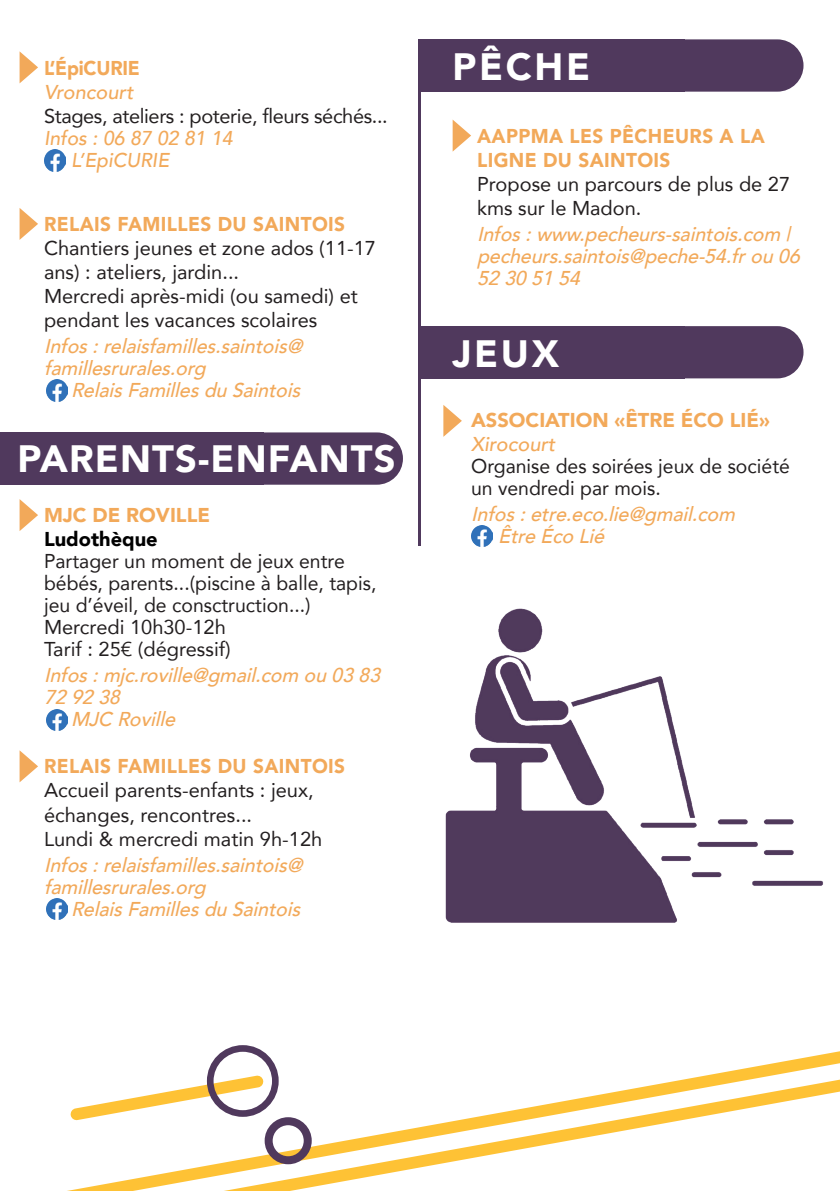
<style>
.page{position:relative;width:840px;height:1191px;background:#fff}
.page>*{position:absolute;margin:0;border:0;box-sizing:border-box;transform-origin:0 0}
.t1{font:900 38px "Avenir";letter-spacing:.03em;color:#fff}
.t2{font:20px/24px "Avenir";color:#231f20}
.t3{font:italic 500 20px/22px "Avenir";color:#f2a95a}
.t4{font:900 20px/24px "Avenir";letter-spacing:.02em;color:#f2a95a;scale:.95 1}
.t5{font:italic 500 20px/22px "Avenir";color:#f2a95a}
.t6{font:20px "Avenir";letter-spacing:-.02em;color:#231f20}
.t7{font:900 20px "Avenir";color:#f2a95a}
.t8{font:900 20px "Avenir";color:#000}
.t9{font:900 20px "Avenir";letter-spacing:-.01em;color:#f2a95a;scale:.95 1}
</style>
<div class="page">
<svg style="left:421px;top:39px;width:21px;height:53px"></svg>
<svg style="left:421px;top:326px;width:21px;height:52px"></svg>
<div style="left:421px;top:39px;width:382px;height:53px;background:#50395d;border-radius:26px"></div>
<div style="left:421px;top:326px;width:382px;height:52px;background:#50395d;border-radius:26px"></div>
<div style="left:0;top:432px;width:264px;height:53px;background:#50395d"></div>
<div style="left:0;top:432px;width:403px;height:53px;background:#50395d;border-radius:26px"></div>
<svg style="left:20px;top:499px;width:18px;height:32px"></svg>
<img style="left:46px;top:709px;width:22px;height:21px">
<hr style="left:418px;top:40px;width:3px;height:506px;background:#50395d">
<svg style="left:20px;top:208px;width:18px;height:32px"></svg>
<img style="left:46px;top:380px;width:22px;height:21px">
<svg style="left:20px;top:751px;width:18px;height:31px"></svg>
<img style="left:46px;top:898px;width:22px;height:21px">
<svg style="left:452px;top:120px;width:19px;height:32px"></svg>
<img style="left:471px;top:525px;width:21px;height:21px">
<svg style="left:443px;top:405px;width:18px;height:32px"></svg>
<svg style="left:20px;top:52px;width:18px;height:31px"></svg>
<img style="left:44px;top:150px;width:21px;height:21px">
<img style="left:445px;top:608px;width:378px;height:315px">
<svg style="left:67px;top:1059px;width:772px;height:132px"></svg>
<svg style="left:70px;top:1075px;width:193px;height:45px"></svg>
<div style="left:207px;top:1045px;width:71px;height:71px;border:7px solid #50395d;border-radius:50%"></div>
<div style="left:264px;top:1117px;width:47px;height:47px;border:8px solid #50395d;border-radius:50%"></div>
<p class="t9" style="left:44px;top:50px;width:102px">L’ÉpiCURIE</p>
<p class="t5" style="left:44px;top:81px;width:91px">Vroncourt</p>
<p class="t6" style="left:44px;top:99px;width:345px">Stages, ateliers : poterie, fleurs séchés...</p>
<p class="t5" style="left:71px;top:127px;width:163px;text-indent:-27px">Infos : 06 87 02 81 14<br>L’EpiCURIE</p>
<p class="t4" style="left:44px;top:211px;width:318px">RELAIS FAMILLES DU SAINTOIS</p>
<p class="t2" style="left:44px;top:235px;width:333px">Chantiers jeunes et zone ados (11-17 ans) : ateliers, jardin...<br>Mercredi après-midi (ou samedi) et pendant les vacances scolaires</p>
<p class="t3" style="left:44px;top:334px;width:267px">Infos:relaisfamilles.saintois@ famillesrurales.org</p>
<p class="t3" style="left:71px;top:378px;width:238px">RelaisFamillesduSaintois</p>
<h1 class="t1" style="left:18px;top:426px;width:379px">PARENTS-ENFANTS</h1>
<p class="t7" style="left:44px;top:498px;width:167px">MJC DE ROVILLE</p>
<p class="t8" style="left:44px;top:522px;width:115px">Ludothèque</p>
<p class="t2" style="left:44px;top:550px;width:334px;line-height:22px">Partager un moment de jeux entre bébés, parents...(piscine à balle, tapis, jeu d’éveil, de consctruction...)<br>Mercredi 10h30-12h<br>Tarif : 25€ (dégressif)</p>
<p class="t3" style="left:44px;top:663px;width:344px">Infos:mjc.roville@gmail.com ou0383</p>
<p class="t3" style="left:44px;top:685px;width:84px">729238</p>
<p class="t3" style="left:71px;top:707px;width:113px">MJCRoville</p>
<p class="t4" style="left:44px;top:754px;width:318px">RELAIS FAMILLES DU SAINTOIS</p>
<p class="t2" style="left:44px;top:778px;width:279px">Accueil parents-enfants : jeux, échanges, rencontres...<br>Lundi &amp; mercredi matin 9h-12h</p>
<p class="t3" style="left:44px;top:852px;width:267px">Infos:relaisfamilles.saintois@ famillesrurales.org</p>
<p class="t3" style="left:71px;top:896px;width:238px">RelaisFamillesduSaintois</p>
<h1 class="t1" style="left:452px;top:34px;width:139px">PÊCHE</h1>
<p class="t4" style="left:477px;top:123px;width:304px">AAPPMA LES PÊCHEURS A LA<br>LIGNE DU SAINTOIS</p>
<p class="t2" style="left:477px;top:171px;width:314px">Propose un parcours de plus de 27 kms sur le Madon.</p>
<p class="t3" style="left:477px;top:222px;width:331px">Infos:www.pecheurs-saintois.com | pecheurs.saintois@peche-54.frou06<br>52305154</p>
<h1 class="t1" style="left:452px;top:321px;width:108px">JEUX</h1>
<p class="t7" style="left:471px;top:403px;width:300px">ASSOCIATION «ÊTRE ÉCO LIÉ»</p>
<p class="t5" style="left:471px;top:433px;width:86px">Xirocourt</p>
<p class="t2" style="left:471px;top:454px;width:320px;line-height:22px">Organise des soirées jeux de société un vendredi par mois.</p>
<p class="t3" style="left:498px;top:502px;width:245px;text-indent:-27px">Infos:etre.eco.lie@gmail.com<br>ÊtreÉcoLié</p>
</div>
